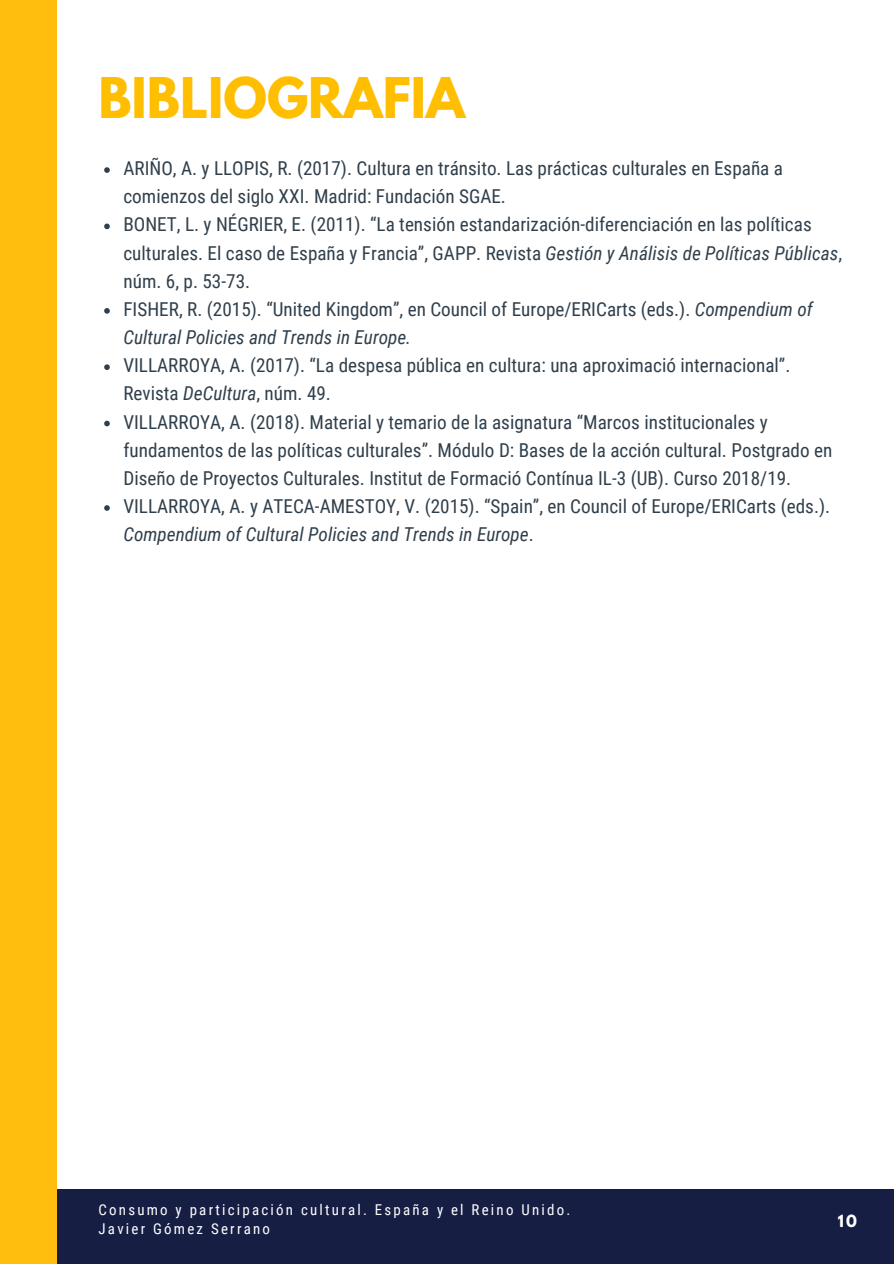
<style>
.page{position:relative;width:894px;height:1264px;background:#fff}
.page>*{position:absolute;margin:0;border:0;box-sizing:border-box;transform-origin:0 0}
.t1{font:700 49.65px "League Spartan";color:#ffbe00}
.t2{font:19.2px/28.2px "Roboto Condensed";color:#303f4b}
.t3{font:14.85px/19.2px "Roboto Condensed";letter-spacing:.15em;color:#fff}
.t4{font:700 14.85px "League Spartan";color:#fff}
.s1{font-style:italic}
</style>
<div class="page">
<div style="left:51px;top:1189px;width:842px;height:74px;background:#161e44"></div>
<div style="left:0;top:0;width:56px;height:1263px;background:#ffbd0d"></div>
<svg style="left:104px;top:167px;width:6px;height:6px"></svg>
<svg style="left:104px;top:223px;width:6px;height:6px"></svg>
<svg style="left:104px;top:308px;width:6px;height:6px"></svg>
<svg style="left:104px;top:364px;width:6px;height:6px"></svg>
<svg style="left:104px;top:420px;width:6px;height:6px"></svg>
<svg style="left:104px;top:505px;width:6px;height:6px"></svg>
<h1 class="t1" style="left:98px;top:73px;width:368px">BIBLIOGRAFIA</h1>
<p class="t2" style="left:123px;top:154px;width:720px">ARIÑO, A. y LLOPIS, R. (2017). Cultura en tránsito. Las prácticas culturales en España a comienzos del siglo XXI. Madrid: Fundación SGAE.<br>BONET, L. y NÉGRIER, E. (2011). “La tensión estandarización-diferenciación en las políticas culturales. El caso de España y Francia”, GAPP. Revista <span class="s1">Gestión y Análisis de Políticas Públicas</span>, núm. 6, p. 53-73.<br>FISHER, R. (2015). “United Kingdom”, en Council of Europe/ERICarts (eds.). <span class="s1">Compendium of Cultural Policies and Trends in Europe.</span></p>
<p class="t2" style="left:123px;top:351px;width:710px">VILLARROYA, A. (2017). “La despesa pública en cultura: una aproximació internacional”.<br>Revista <span class="s1">DeCultura</span>, núm. 49.<br>VILLARROYA, A. (2018). Material y temario de la asignatura “Marcos institucionales y fundamentos de las políticas culturales”. Módulo D: Bases de la acción cultural. Postgrado en Diseño de Proyectos Culturales. Institut de Formació Contínua IL-3 (UB). Curso 2018/19.<br>VILLARROYA, A. y ATECA-AMESTOY, V. (2015). “Spain”, en Council of Europe/ERICarts (eds.).<br><span class="s1">Compendium of Cultural Policies and Trends in Europe</span>.</p>
<p class="t3" style="left:98px;top:1200px;width:473px">Consumo y participación cultural. España y el Reino Unido.<br>Javier Gómez Serrano</p>
<p class="t4" style="left:837px;top:1213px;width:21px">10</p>
</div>
